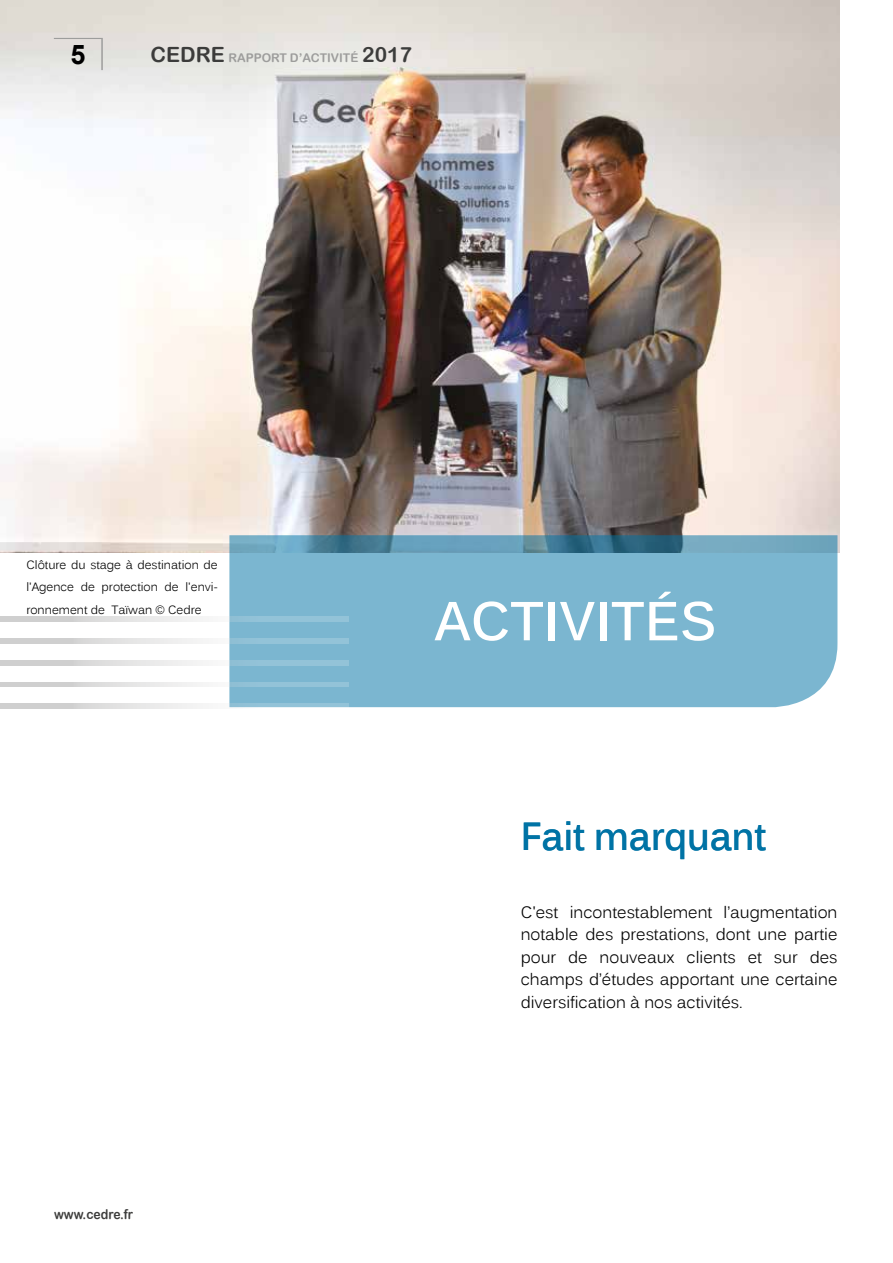
<style>
.page{position:relative;width:893px;height:1263px;background:#fff}
.page>*{position:absolute;margin:0;border:0;box-sizing:border-box;transform-origin:0 0}
.t1{font:700 54px "Kalinga";color:#fff}
.t2{font:700 39px "Kalinga";color:#0073a5;scale:.9 1}
.t3{font:700 27px "Arial";color:#000}
.t4{font:16.5px/22.5px "Kalinga";color:#000;text-align:justify}
.t5{font:13.5px "Arial Rounded MT Bold";color:#3c3c3b;scale:.9 1}
.t6{font:12px/22.5px "Kalinga";color:#000;text-align:justify}
.t7{font:12px "Arial Rounded MT Bold";color:#9d9d9c}
.s1{font-size:21px;color:#3c3c3b}
</style>
<div class="page">
<img style="left:0;top:0;width:839px;height:552px">
<svg style="left:229px;top:535px;width:608px;height:172px;background:#78b2cc"></svg>
<svg style="left:0;top:661px;width:349px;height:5px"></svg>
<svg style="left:0;top:617px;width:349px;height:5px"></svg>
<svg style="left:0;top:682px;width:349px;height:5px"></svg>
<svg style="left:0;top:638px;width:349px;height:5px"></svg>
<svg style="left:0;top:703px;width:349px;height:5px"></svg>
<hr style="left:54px;top:38px;width:49px;height:1px;background:#9d9d9c">
<hr style="left:101px;top:39px;width:2px;height:31px;background:#9d9d9c">
<h3 class="t3" style="left:70px;top:36px;width:17px">5</h3>
<p class="t7" style="left:151px;top:51px;width:263px"><span class="s1">CEDRE</span> RAPPORT D’ACTIVITÉ <span class="s1">2017</span></p>
<p class="t6" style="left:26px;top:553px;width:193px">Clôture du stage à destination de l'Agence de protection de l'envi&shy;ronnement de Taïwan © Cedre</p>
<p class="t5" style="left:54px;top:1206px;width:90px">www.cedre.fr</p>
<h1 class="t1" style="left:435px;top:586px;width:284px">ACTIVITÉS</h1>
<h2 class="t2" style="left:521px;top:811px;width:274px">Fait marquant</h2>
<p class="t4" style="left:521px;top:901px;width:318px">C'est incontestablement l’augmentation notable des prestations, dont une partie pour de nouveaux clients et sur des champs d’études apportant une certaine diversification à nos activités.</p>
</div>
